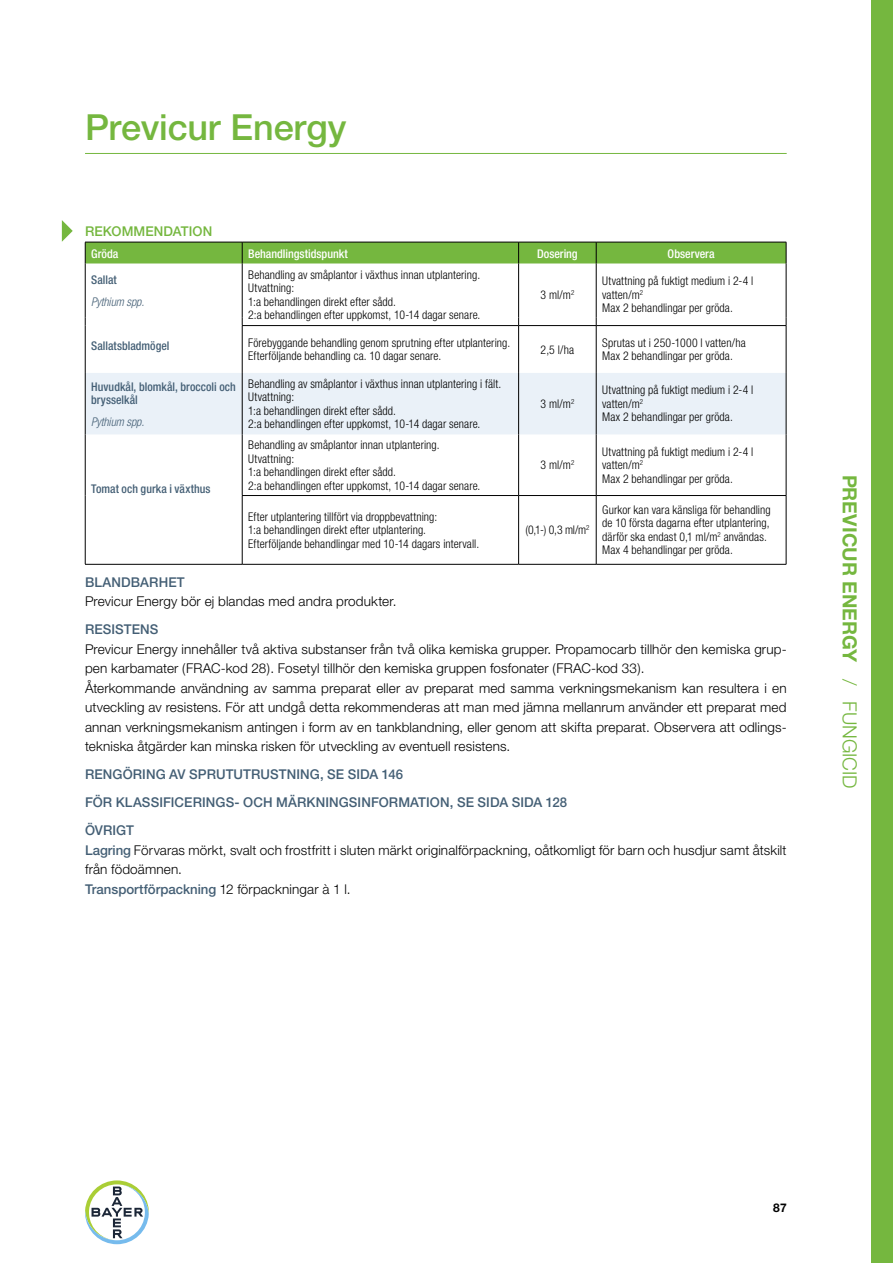
<style>
.page{position:relative;width:893px;height:1263px;background:#fff}
.page>*{position:absolute;margin:0;border:0;box-sizing:border-box;transform-origin:0 0}
.t1{font:500 36px "Helvetica Neue";letter-spacing:-.005em;color:#75b73f}
.t2{font:700 19.5px "Helvetica Neue";color:#75b73f}
.t3{font:300 13.5px/19.5px "Helvetica Neue";letter-spacing:.01em;color:#000}
.t4{font:500 13.5px/28px "Helvetica Neue";letter-spacing:.005em;color:#445f75}
.t5{font:500 13.5px "Helvetica Neue LT Std";letter-spacing:-.005em;color:#445f75}
.t6{font:500 13.5px "Helvetica Neue";letter-spacing:.005em;color:#75b73f}
.t7{font:300 condensed 12px/13.5px "Helvetica Neue LT Std";letter-spacing:.005em;color:#000}
.t8{font:500 condensed 12px/13.5px "Helvetica Neue";letter-spacing:.005em;color:#445f75}
.t9{font:500 condensed 12px "Helvetica Neue";color:#fff}
.t10{font:italic 300 condensed 12px "Helvetica Neue";letter-spacing:-.005em;color:#445f75}
.t11{font:700 12px "Helvetica Neue LT Std";color:#000}
.s1{font-family:"Helvetica Neue LT Std";font-weight:500;color:#445f75}
.s2{font-family:"Helvetica Neue";font-weight:300;color:#000}
.s3{font-weight:300}
</style>
<div class="page">
<svg style="left:85px;top:1180px;width:64px;height:64px"></svg>
<hr style="left:85px;top:153px;width:702px;height:1px;background:#75b73f">
<div style="left:872px;top:0;width:21px;height:1263px;background:#75b73f"></div>
<div style="left:86px;top:373px;width:700px;height:61px;background:#eaf1f8"></div>
<div style="left:85px;top:242px;width:702px;height:21px;background:#75b73f"></div>
<hr style="left:85px;top:263px;width:1px;height:55px;background:#000">
<hr style="left:85px;top:326px;width:1px;height:47px;background:#000">
<hr style="left:242px;top:263px;width:1px;height:55px;background:#000">
<hr style="left:518px;top:263px;width:1px;height:55px;background:#000">
<hr style="left:596px;top:263px;width:1px;height:55px;background:#000">
<hr style="left:786px;top:263px;width:1px;height:55px;background:#000">
<hr style="left:242px;top:326px;width:1px;height:47px;background:#000">
<hr style="left:518px;top:326px;width:1px;height:47px;background:#000">
<hr style="left:596px;top:326px;width:1px;height:47px;background:#000">
<hr style="left:786px;top:326px;width:1px;height:47px;background:#000">
<hr style="left:85px;top:373px;width:1px;height:61px;background:#000">
<hr style="left:242px;top:373px;width:1px;height:61px;background:#000">
<hr style="left:518px;top:373px;width:1px;height:61px;background:#000">
<hr style="left:596px;top:373px;width:1px;height:61px;background:#000">
<hr style="left:786px;top:373px;width:1px;height:61px;background:#000">
<hr style="left:85px;top:434px;width:1px;height:61px;background:#000">
<hr style="left:85px;top:495px;width:1px;height:69px;background:#000">
<hr style="left:242px;top:434px;width:1px;height:61px;background:#000">
<hr style="left:518px;top:434px;width:1px;height:61px;background:#000">
<hr style="left:596px;top:434px;width:1px;height:61px;background:#000">
<hr style="left:786px;top:434px;width:1px;height:61px;background:#000">
<hr style="left:242px;top:496px;width:1px;height:68px;background:#000">
<hr style="left:518px;top:496px;width:1px;height:68px;background:#000">
<hr style="left:596px;top:496px;width:1px;height:68px;background:#000">
<hr style="left:786px;top:496px;width:1px;height:68px;background:#000">
<hr style="left:242px;top:325px;width:277px;height:1px;background:#000">
<hr style="left:519px;top:325px;width:77px;height:1px;background:#000">
<hr style="left:596px;top:325px;width:190px;height:1px;background:#000">
<hr style="left:242px;top:564px;width:277px;height:1px;background:#000">
<hr style="left:519px;top:564px;width:77px;height:1px;background:#000">
<hr style="left:596px;top:564px;width:190px;height:1px;background:#000">
<hr style="left:242px;top:495px;width:277px;height:1px;background:#000">
<hr style="left:519px;top:495px;width:77px;height:1px;background:#000">
<hr style="left:596px;top:495px;width:190px;height:1px;background:#000">
<hr style="left:85px;top:564px;width:157px;height:1px;background:#000">
<svg style="left:62px;top:220px;width:11px;height:22px"></svg>
<h1 class="t1" style="left:85px;top:105px;width:263px">Previcur Energy</h1>
<p class="t6" style="left:85px;top:223px;width:129px">REKOMMENDATION</p>
<p class="t9" style="left:91px;top:246px;width:29px">Gröda</p>
<p class="t9" style="left:248px;top:246px;width:101px">Behandlingstidspunkt</p>
<p class="t9" style="left:537px;top:246px;width:42px">Dosering</p>
<p class="t9" style="left:668px;top:246px;width:49px">Observera</p>
<p class="t8" style="left:91px;top:273px;width:27px">Sallat</p>
<p class="t10" style="left:91px;top:295px;width:54px">Pythium spp.</p>
<p class="t7" style="left:248px;top:267px;width:234px">Behandling av småplantor i växthus innan utplantering.<br>Utvattning:<br>1:a behandlingen direkt efter sådd.<br>2:a behandlingen efter uppkomst, 10-14 dagar senare.</p>
<p class="t7" style="left:602px;top:274px;width:153px">Utvattning på fuktigt medium i 2-4 l vatten/m<sup>2<br></sup>Max 2 behandlingar per gröda.</p>
<p class="t7" style="left:540px;top:288px;width:35px">3 ml/m<sup>2</sup></p>
<p class="t8" style="left:91px;top:339px;width:80px">Sallatsbladmögel</p>
<p class="t7" style="left:248px;top:336px;width:264px">Förebyggande behandling genom sprutning efter utplantering.<br>Efterföljande behandling ca. 10 dagar senare.</p>
<p class="t7" style="left:541px;top:342px;width:35px">2,5 l/ha</p>
<p class="t7" style="left:602px;top:336px;width:145px">Sprutas ut i 250-1000 l vatten/ha<br>Max 2 behandlingar per gröda.</p>
<p class="t8" style="left:91px;top:379px;width:146px">Huvudkål, blomkål, broccoli och brysselkål</p>
<p class="t10" style="left:91px;top:415px;width:54px">Pythium spp.</p>
<p class="t7" style="left:248px;top:377px;width:255px">Behandling av småplantor i växthus innan utplantering i fält.<br>Utvattning:<br>1:a behandlingen direkt efter sådd.<br>2:a behandlingen efter uppkomst, 10-14 dagar senare.</p>
<p class="t7" style="left:602px;top:383px;width:153px">Utvattning på fuktigt medium i 2-4 l vatten/m<sup>2<br></sup>Max 2 behandlingar per gröda.</p>
<p class="t7" style="left:540px;top:397px;width:35px">3 ml/m<sup>2</sup></p>
<p class="t8" style="left:91px;top:482px;width:121px">Tomat och gurka i växthus</p>
<p class="t7" style="left:248px;top:438px;width:234px">Behandling av småplantor innan utplantering.<br>Utvattning:<br>1:a behandlingen direkt efter sådd.<br>2:a behandlingen efter uppkomst, 10-14 dagar senare.</p>
<p class="t7" style="left:248px;top:510px;width:232px">Efter utplantering tillfört via droppbevattning:<br>1:a behandlingen direkt efter utplantering.<br>Efterföljande behandlingar med 10-14 dagars intervall.</p>
<p class="t7" style="left:540px;top:458px;width:35px">3 ml/m<sup>2</sup></p>
<p class="t7" style="left:525px;top:523px;width:65px">(0,1-) 0,3 ml/m<sup>2</sup></p>
<p class="t7" style="left:602px;top:445px;width:153px">Utvattning på fuktigt medium i 2-4 l vatten/m<sup>2<br></sup>Max 2 behandlingar per gröda.</p>
<p class="t7" style="left:602px;top:503px;width:170px">Gurkor kan vara känsliga för behandling de 10 första dagarna efter utplantering, därför ska endast 0,1 ml/m<sup>2</sup> användas.<br>Max 4 behandlingar per gröda.</p>
<p class="t4" style="left:85px;top:567px;width:101px">BLANDBARHET</p>
<p class="t3" style="left:85px;top:591px;width:313px">Previcur Energy bör ej blandas med andra produkter.</p>
<p class="t4" style="left:85px;top:615px;width:75px">RESISTENS</p>
<p class="t3" style="left:85px;top:639px;width:703px">Previcur Energy innehåller två aktiva substanser från två olika kemiska grupper. Propamocarb tillhör den kemiska grup&shy;pen karbamater (FRAC-kod 28). Fosetyl tillhör den kemiska gruppen fosfonater (FRAC-kod 33).<br>Återkommande användning av samma preparat eller av preparat med samma verkningsmekanism kan resultera i en utveckling av resistens. För att undgå detta rekommenderas att man med jämna mellanrum använder ett preparat med annan verkningsmekanism antingen i form av en tankblandning, eller genom att skifta preparat. Observera att odlings&shy;tekniska åtgärder kan minska risken för utveckling av eventuell resistens.</p>
<p class="t4" style="left:85px;top:760px;width:484px">RENGÖRING AV SPRUTUTRUSTNING, SE SIDA 146<br>FÖR KLASSIFICERINGS- OCH MÄRKNINGSINFORMATION, SE SIDA SIDA 128<br>ÖVRIGT</p>
<p class="t3" style="left:85px;top:840px;width:703px"><span class="s1">Lagring</span> Förvaras mörkt, svalt och frostfritt i sluten märkt originalförpackning, oåtkomligt för barn och husdjur samt åtskilt från födoämnen.</p>
<p class="t5" style="left:85px;top:881px;width:267px">Transportförpackning <span class="s2">12 förpackningar à 1 l.</span></p>
<h2 class="t2" style="left:862px;top:474px;width:315px;rotate:90deg">PREVICUR ENERGY <span class="s3">/ FUNGICID</span></h2>
<p class="t11" style="left:773px;top:1200px;width:15px">87</p>
</div>
